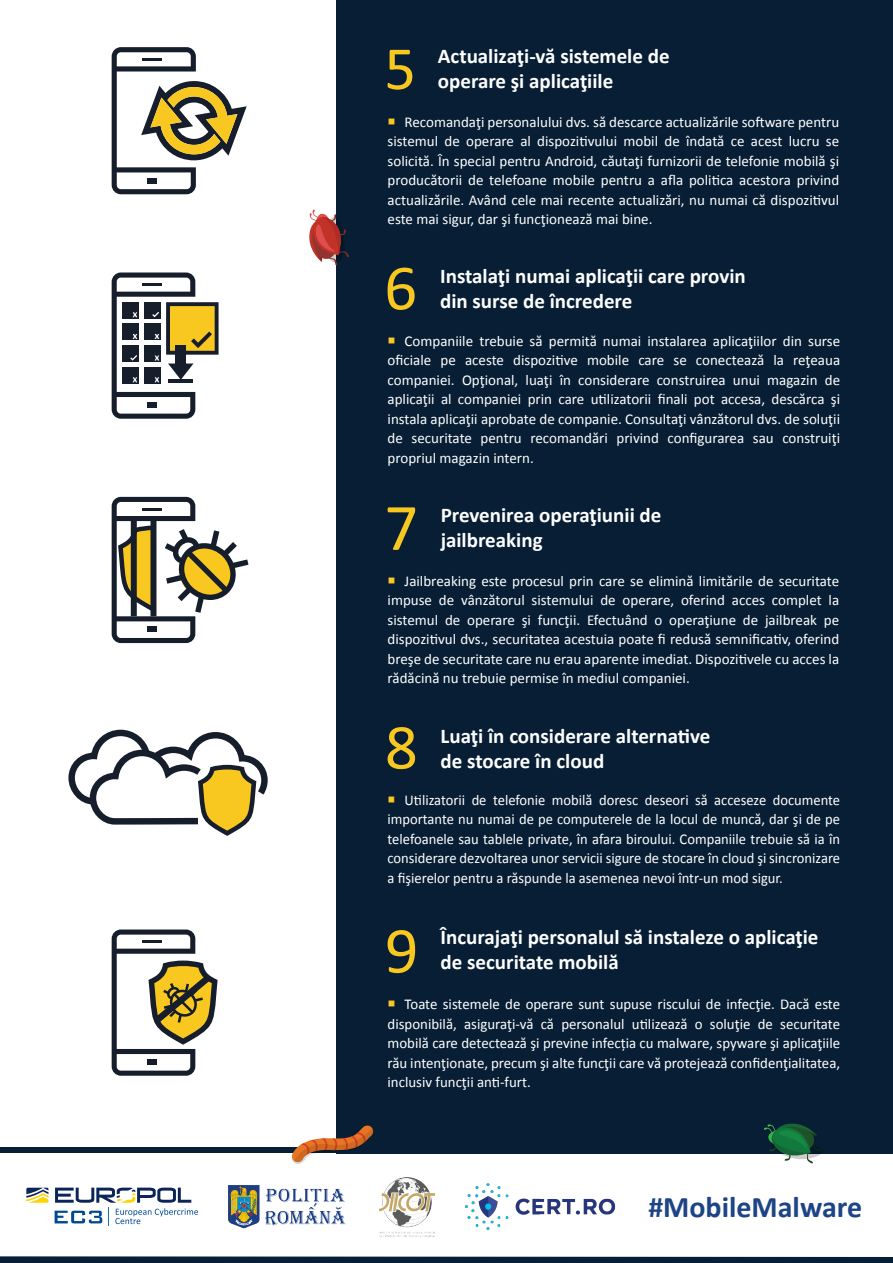
<style>
.page{position:relative;width:893px;height:1263px;background:#fff}
.page>*{position:absolute;margin:0;border:0;box-sizing:border-box;transform-origin:0 0}
.t1{font:700 30px "Calibri";color:#1d4486}
.t2{font:700 21px/25.2px "Calibri";color:#fff}
.t3{font:15px/19.5px "Calibri";color:#fff;text-align:justify}
.s1{color:#f9c820}
</style>
<div class="page">
<div style="left:336px;top:0;width:557px;height:1153px;background:#071e34"></div>
<div style="left:0;top:1147px;width:337px;height:6px;background:#071e34"></div>
<svg style="left:292px;top:1125px;width:82px;height:39px"></svg>
<img style="left:229px;top:1185px;width:117px;height:43px">
<svg style="left:26px;top:1188px;width:22px;height:15px"></svg>
<svg style="left:55px;top:1187px;width:143px;height:39px"></svg>
<svg style="left:0;top:1256px;width:893px;height:7px"></svg>
<img style="left:466px;top:1184px;width:150px;height:46px">
<svg style="left:112px;top:929px;width:106px;height:147px"></svg>
<svg style="left:388px;top:930px;width:27px;height:43px"></svg>
<svg style="left:68px;top:729px;width:200px;height:107px"></svg>
<svg style="left:388px;top:727px;width:27px;height:42px"></svg>
<svg style="left:112px;top:497px;width:136px;height:146px"></svg>
<svg style="left:388px;top:507px;width:27px;height:43px"></svg>
<svg style="left:112px;top:47px;width:135px;height:147px"></svg>
<svg style="left:388px;top:50px;width:24px;height:40px"></svg>
<svg style="left:112px;top:272px;width:107px;height:147px"></svg>
<div style="left:175px;top:346px;width:11px;height:20px;background:#161d2b"></div>
<hr style="left:168px;top:379px;width:25px;height:4px;background:#161d2b">
<svg style="left:388px;top:268px;width:27px;height:42px"></svg>
<svg style="left:309px;top:210px;width:40px;height:55px"></svg>
<svg style="left:764px;top:1123px;width:58px;height:40px"></svg>
<img style="left:378px;top:1178px;width:57px;height:59px">
<h2 class="t2" style="left:438px;top:43px;width:233px">Actualizaţi-vă sistemele de operare şi aplicaţiile</h2>
<p class="t3" style="left:388px;top:112px;width:453px"><span class="s1">○</span> Recomandaţi personalului dvs. să descarce actualizările software pentru sistemul de operare al dispozitivului mobil de îndată ce acest lucru se solicită. În special pentru Android, căutaţi furnizorii de telefonie mobilă şi producătorii de telefoane mobile pentru a afla politica acestora privind actualizările. Având cele mai recente actualizări, nu numai că dispozitivul este mai sigur, dar şi funcţionează mai bine.</p>
<h2 class="t2" style="left:440px;top:263px;width:307px">Instalaţi numai aplicaţii care provin din surse de încredere</h2>
<p class="t3" style="left:388px;top:331px;width:454px"><span class="s1">○</span> Companiile trebuie să permită numai instalarea aplicaţiilor din surse oficiale pe aceste dispozitive mobile care se conectează la reţeaua companiei. Opţional, luaţi în considerare construirea unui magazin de aplicaţii al companiei prin care utilizatorii finali pot accesa, descărca şi instala aplicaţii aprobate de companie. Consultaţi vânzătorul dvs. de soluţii de securitate pentru recomandări privind configurarea sau construiţi propriul magazin intern.</p>
<h2 class="t2" style="left:441px;top:502px;width:222px">Prevenirea operaţiunii de jailbreaking</h2>
<p class="t3" style="left:388px;top:571px;width:453px"><span class="s1">○</span> Jailbreaking este procesul prin care se elimină limitările de securitate impuse de vânzătorul sistemului de operare, oferind acces complet la sistemul de operare şi funcţii. Efectuând o operaţiune de jailbreak pe dispozitivul dvs., securitatea acestuia poate fi redusă semnificativ, oferind breşe de securitate care nu erau aparente imediat. Dispozitivele cu acces la rădăcină nu trebuie permise în mediul companiei.</p>
<h2 class="t2" style="left:441px;top:723px;width:271px">Luaţi în considerare alternative de stocare în cloud</h2>
<p class="t3" style="left:388px;top:790px;width:454px"><span class="s1">○</span> Utilizatorii de telefonie mobilă doresc deseori să acceseze documente importante nu numai de pe computerele de la locul de muncă, dar şi de pe telefoanele sau tablele private, în afara biroului. Companiile trebuie să ia în considerare dezvoltarea unor servicii sigure de stocare în cloud şi sincronizare a fişierelor pentru a răspunde la asemenea nevoi într-un mod sigur.</p>
<h2 class="t2" style="left:441px;top:924px;width:379px">Încurajaţi personalul să instaleze o aplicaţie de securitate mobilă</h2>
<p class="t3" style="left:388px;top:995px;width:454px"><span class="s1">○</span> Toate sistemele de operare sunt supuse riscului de infecţie. Dacă este disponibilă, asiguraţi-vă că personalul utilizează o soluţie de securitate mobilă care detectează şi previne infecția cu malware, spyware şi aplicaţiile rău intenţionate, precum şi alte funcţii care vă protejează confidenţialitatea, inclusiv funcţii anti-furt.</p>
<h1 class="t1" style="left:648px;top:1187px;width:215px">#MobileMalware</h1>
</div>
